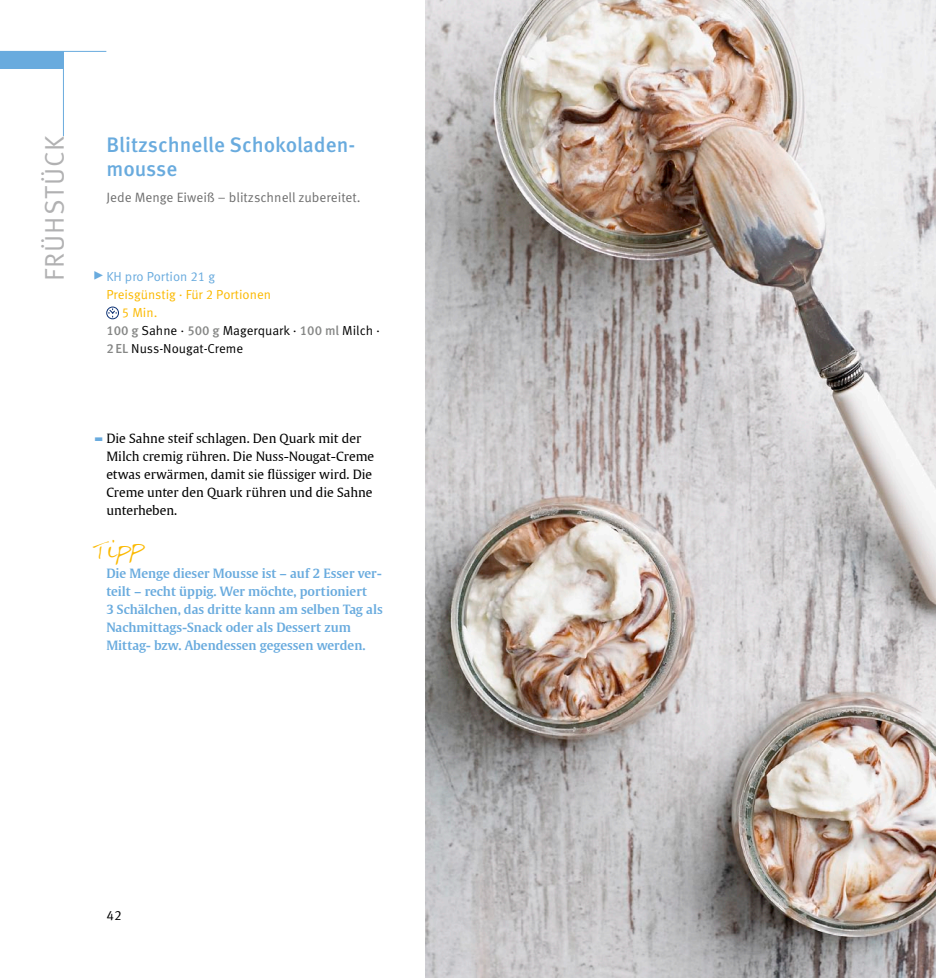
<style>
.page{position:relative;width:936px;height:978px;background:#fff}
.page>*{position:absolute;margin:0;border:0;box-sizing:border-box;transform-origin:0 0}
.t1{font:27px "Meta Pro Norm";color:#b1b1b2}
.t2{font:24px "Crystals Hand";color:#fbb900}
.t3{font:500 21px/24px "Meta Pro";color:#69abde}
.t4{font:13.5px "Meta Pro Norm";letter-spacing:-.005em;color:#6e6e6e}
.t5{font:13.5px "Meta Pro Norm";color:#000}
.t6{font:13.05px "Meta Pro Norm";color:#000}
.t7{font:13.05px "Meta Pro Norm";color:#fbb900}
.t8{font:13.05px "Meta Pro Norm";color:#69abde}
.t9{font:600 12.75px/18px "Thieme Gulliver 2011";color:#69abde}
.t10{font:12.75px/18px "Thieme Gulliver 2011";color:#000}
.s1{font-family:"Thieme Gulliver 2011";font-size:15px}
.s2{font-family:"Meta Pro";font-weight:500;color:#868786}
.s3{color:#69abde}
</style>
<div class="page">
<div style="left:0;top:51px;width:64px;height:17px;background:#69abde"></div>
<hr style="left:63px;top:51px;width:1px;height:85px;background:#69abde">
<hr style="left:0;top:51px;width:106px;height:1px;background:#69abde">
<div style="left:106px;top:307px;width:13px;height:12px;border:1px solid #0c3174;border-radius:50%"></div>
<svg style="left:108px;top:308px;width:9px;height:9px"></svg>
<img style="left:425px;top:0;width:510px;height:978px">
<h1 class="t1" style="left:34px;top:281px;width:144px;rotate:-90deg">Frühstück</h1>
<h3 class="t3" style="left:106px;top:131px;width:250px">Blitzschnelle Schokoladen&shy;mousse</h3>
<p class="t4" style="left:106px;top:188px;width:256px">Jede Menge Eiweiß – blitzschnell zubereitet.</p>
<p class="t8" style="left:94px;top:267px;width:123px"><span class="s1">▶</span>KH pro Portion 21 g</p>
<p class="t7" style="left:106px;top:285px;width:166px">Preisgünstig · Für 2 Portionen</p>
<p class="t7" style="left:122px;top:303px;width:37px">5 Min.</p>
<p class="t6" style="left:106px;top:321px;width:275px"><span class="s2">100 g</span> Sahne · <span class="s2">500 g</span> Magerquark · <span class="s2">100 ml</span> Milch ·</p>
<p class="t6" style="left:106px;top:339px;width:138px"><span class="s2">2EL</span> N uss-N ougat-Creme</p>
<p class="t10" style="left:106px;top:429px;width:269px;text-indent:-13px"><span class="s3">▬</span> Die Sahne steif schlagen. Den Quark mit der Milch cremig rühren. Die Nuss-Nougat-Creme etwas erwärmen, damit sie flüssiger wird. Die Creme unter den Quark rühren und die Sahne unterheben.</p>
<h2 class="t2" style="left:89px;top:538px;width:54px;rotate:-7deg">Tipp</h2>
<p class="t9" style="left:106px;top:564px;width:278px">Die Menge dieser Mousse ist – auf 2 Esser ver&shy;teilt – recht üppig. Wer möchte, portioniert<br>3 Schälchen, das dritte kann am selben Tag als Nachmittags-Snack oder als Dessert zum Mittag- bzw. Abendessen gegessen werden.</p>
<p class="t5" style="left:106px;top:905px;width:17px">42</p>
</div>
